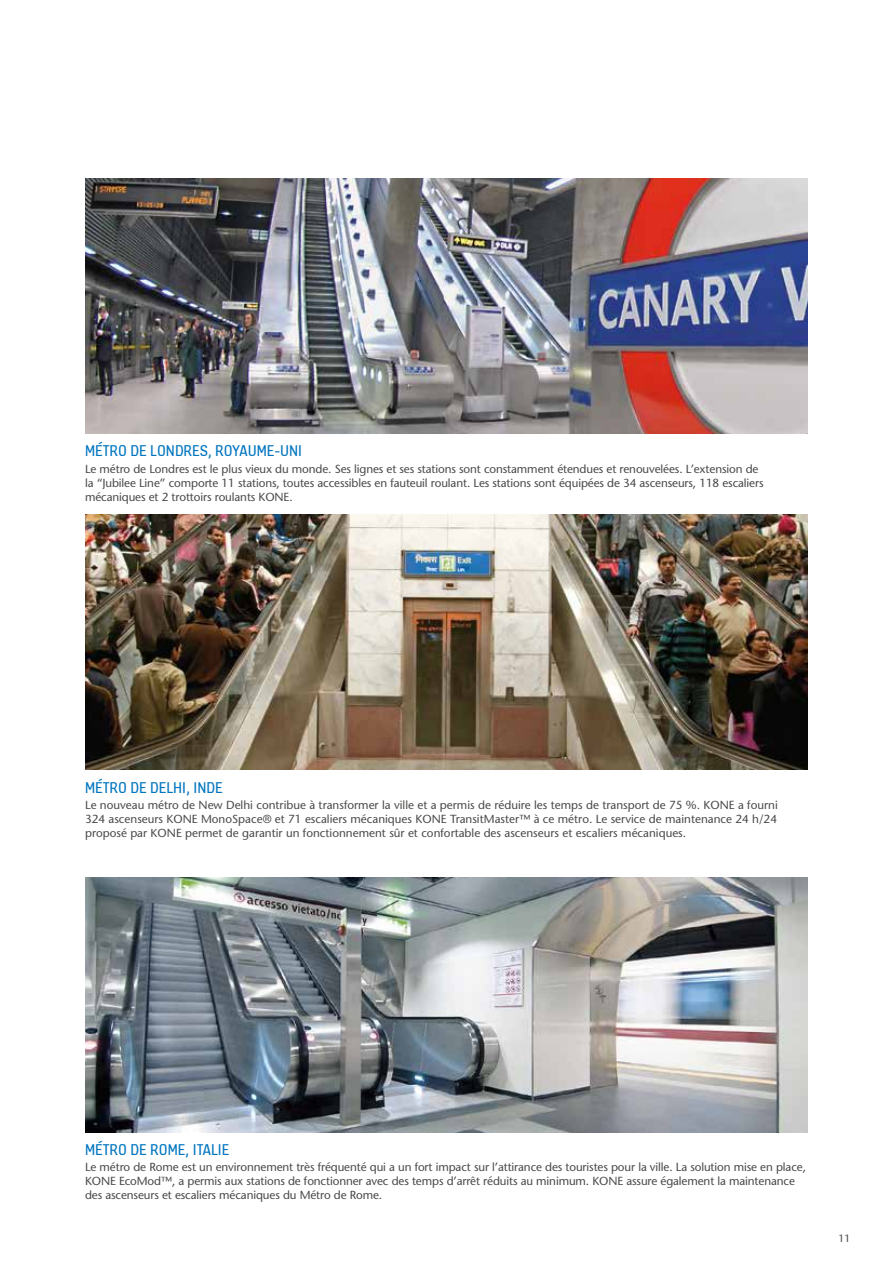
<style>
.page{position:relative;width:893px;height:1263px;background:#fff}
.page>*{position:absolute;margin:0;border:0;box-sizing:border-box;transform-origin:0 0}
.t1{font:16.5px "KONE Information v 13";color:#0075bf}
.t2{font:11.7px/14.2px "Stone Sans";letter-spacing:-.01em;color:#4a4a49}
.t3{font:10.5px "Stone Sans";color:#4a4a49}
</style>
<div class="page">
<img style="left:85px;top:178px;width:723px;height:255px">
<img style="left:85px;top:515px;width:723px;height:255px">
<img style="left:85px;top:877px;width:723px;height:255px">
<h1 class="t1" style="left:85px;top:440px;width:219px">MÉTRO DE LONDRES, ROYAUME-UNI</h1>
<p class="t2" style="left:85px;top:461px;width:680px">Le métro de Londres est le plus vieux du monde. Ses lignes et ses stations sont constamment étendues et renouvelées. L’extension de la “Jubilee Line” comporte 11 stations, toutes accessibles en fauteuil roulant. Les stations sont équipées de 34 ascenseurs, 118 escaliers mécaniques et 2 trottoirs roulants KONE.</p>
<h1 class="t1" style="left:85px;top:776px;width:139px">MÉTRO DE DELHI, INDE</h1>
<p class="t2" style="left:85px;top:798px;width:694px;text-align:justify">Le nouveau métro de New Delhi contribue à transformer la ville et a permis de réduire les temps de transport de 75 %. KONE a fourni 324 ascenseurs KONE MonoSpace® et 71 escaliers mécaniques KONE TransitMaster™ à ce métro. Le service de maintenance 24 h/24 proposé par KONE permet de garantir un fonctionnement sûr et confortable des ascenseurs et escaliers mécaniques.</p>
<h1 class="t1" style="left:85px;top:1138px;width:146px">MÉTRO DE ROME, ITALIE</h1>
<p class="t2" style="left:85px;top:1160px;width:722px">Le métro de Rome est un environnement très fréquenté qui a un fort impact sur l’attirance des touristes pour la ville. La solution mise en place,<br>KONE EcoMod™, a permis aux stations de fonctionner avec des temps d’arrêt réduits au minimum. KONE assure également la maintenance des ascenseurs et escaliers mécaniques du Métro de Rome.</p>
<p class="t3" style="left:838px;top:1231px;width:14px">11</p>
</div>
